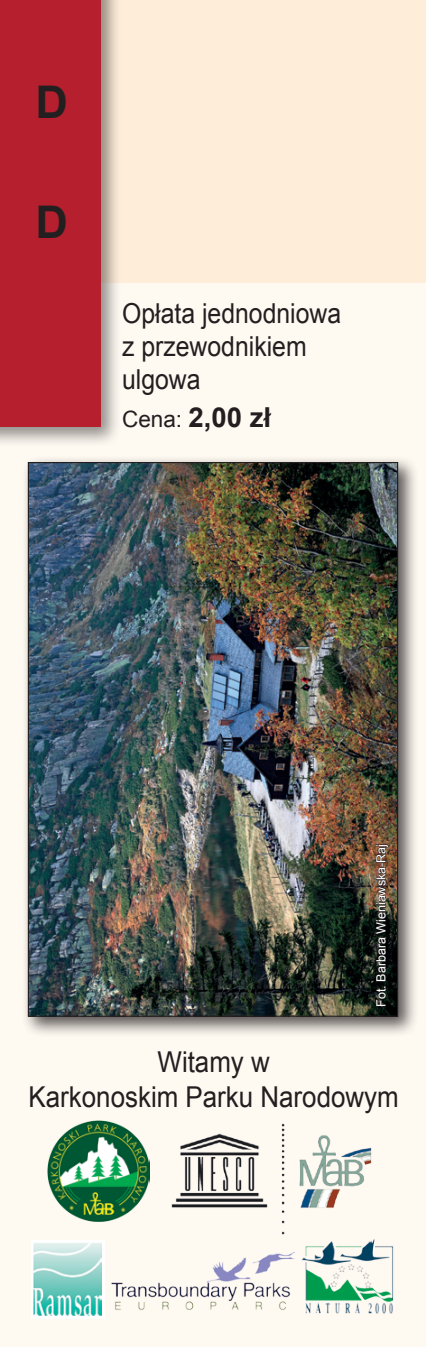
<style>
.page{position:relative;width:426px;height:1347px;background:#fff}
.page>*{position:absolute;margin:0;border:0;box-sizing:border-box;transform-origin:0 0}
.t1{font:700 45px "Arial";color:#231f20}
.t2{font:28.75px/34.5px "Arial";color:#231f20;text-align:center;scale:.9 1}
.t3{font:27.5px/33px "Arial";color:#231f20;scale:.9 1}
.t4{font:700 27.5px "Arial";color:#231f20}
.t5{font:12.5px "Arial";color:#fff}
.s1{font-weight:400;font-size:22.5px}
</style>
<div class="page">
<div style="left:0;top:0;width:425px;height:1346px;background:#fef9f1"></div>
<div style="left:0;top:0;width:425px;height:282px;background:#feedd9"></div>
<img style="left:301px;top:1239px;width:92px;height:75px">
<img style="left:47px;top:1120px;width:102px;height:101px">
<svg style="left:31px;top:1240px;width:73px;height:78px"></svg>
<img style="left:34px;top:1242px;width:68px;height:73px">
<img style="left:111px;top:1252px;width:183px;height:58px">
<div style="left:0;top:0;width:121px;height:448px;background:#231f20;opacity:.5"></div>
<div style="left:0;top:0;width:101px;height:427px;background:#b61f2d"></div>
<div style="left:21px;top:455px;width:397px;height:582px;background:#231f20;opacity:.75"></div>
<img style="left:30px;top:464px;width:365px;height:550px">
<svg style="left:373px;top:844px;width:15px;height:162px;background:#312a22"></svg>
<img style="left:171px;top:1123px;width:201px;height:112px">
<h1 class="t1" style="left:36px;top:72px;width:34px">D</h1>
<h1 class="t1" style="left:36px;top:192px;width:34px">D</h1>
<p class="t3" style="left:122px;top:297px;width:245px">Opłata jednodniowa z przewodnikiem ulgowa</p>
<p class="t4" style="left:122px;top:399px;width:150px"><span class="s1">Cena:</span> 2,00 zł</p>
<p class="t5" style="left:372px;top:1006px;width:165px;rotate:-90deg">Fot. Barbara Wieniawska-Raj</p>
<p class="t2" style="left:29px;top:1045px;width:412px">Witamy w<br>Karkonoskim Parku Narodowym</p>
</div>
